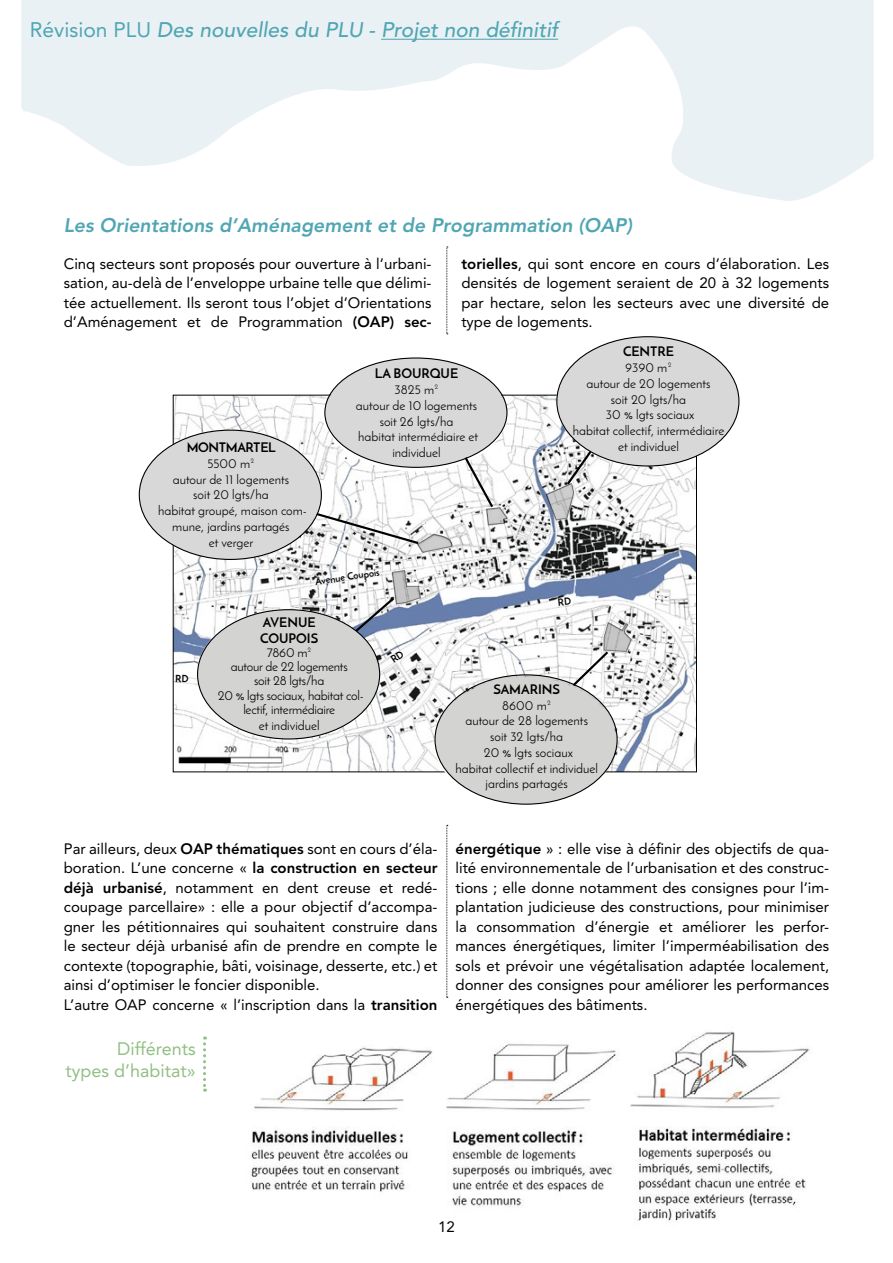
<style>
.page{position:relative;width:893px;height:1263px;background:#fff}
.page>*{position:absolute;margin:0;border:0;box-sizing:border-box;transform-origin:0 0}
.t1{font:italic 500 21px "Avenir LT Std";color:#50a6b3}
.t2{font:italic 800 19.5px "Avenir LT Std";color:#50a6b3}
.t3{font:18px/21.6px "Avenir LT Std";color:#91c083;text-align:right}
.t4{font:15px/19.5px "Avenir LT Std";color:#000;text-align:justify}
.t5{font:13.2px/15.8px "Josefin Sans";color:#000;text-align:center}
.t6{font:13.2px/14.2px "Josefin Sans";letter-spacing:-.02em;color:#000;text-align:center}
.t7{font:700 13.2px/15.8px "Josefin Sans";color:#000}
.t8{font:700 13.2px "Josefin Sans";letter-spacing:-.03em;color:#000}
.t9{font:700 9.9px "Josefin Sans";color:#000}
.s1{font-weight:400;font-style:normal}
.s2{font-weight:800}
</style>
<div class="page">
<img style="left:250px;top:1031px;width:559px;height:190px">
<svg style="left:21px;top:0;width:853px;height:201px;fill:#eaf1f4"></svg>
<hr style="left:381px;top:39px;width:177px;height:1px;background:#50a6b3">
<img style="left:175px;top:397px;width:520px;height:373px">
<div style="left:139px;top:430px;width:182px;height:129px;background:#d8d8d8;border-radius:50%"></div>
<svg style="left:325px;top:358px;width:182px;height:113px"></svg>
<div style="left:325px;top:358px;width:182px;height:109px;background:#d8d8d8;border-radius:50%"></div>
<div style="left:557px;top:337px;width:182px;height:129px;background:#d8d8d8;border-radius:50%"></div>
<div style="left:435px;top:675px;width:182px;height:129px;background:#d3d3d2;border-radius:50%"></div>
<div style="left:198px;top:610px;width:182px;height:129px;background:#d3d3d2;border-radius:50%"></div>
<svg style="left:314px;top:511px;width:139px;height:43px"></svg>
<svg style="left:463px;top:455px;width:46px;height:71px"></svg>
<svg style="left:545px;top:449px;width:48px;height:72px"></svg>
<svg style="left:353px;top:569px;width:69px;height:65px"></svg>
<svg style="left:570px;top:621px;width:62px;height:67px"></svg>
<svg style="left:203px;top:1036px;width:3px;height:56px"></svg>
<svg style="left:446px;top:247px;width:2px;height:87px"></svg>
<svg style="left:446px;top:825px;width:2px;height:173px"></svg>
<svg style="left:558px;top:597px;width:13px;height:9px"></svg>
<svg style="left:390px;top:650px;width:14px;height:13px"></svg>
<svg style="left:176px;top:674px;width:12px;height:8px"></svg>
<h1 class="t1" style="left:30px;top:18px;width:530px"><span class="s1">Révision PLU</span> Des nouvelles du PLU - Projet non définitif</h1>
<h2 class="t2" style="left:64px;top:213px;width:570px">Les Orientations d’Aménagement et de Programmation (OAP)</h2>
<p class="t4" style="left:64px;top:254px;width:369px">Cinq secteurs sont proposés pour ouverture à l’urbani&shy;sation, au-delà de l’enveloppe urbaine telle que délimi&shy;tée actuellement. Ils seront tous l’objet d’Orientations d’Aménagement et de Programmation <span class="s2">(OAP) sec-</span></p>
<p class="t4" style="left:461px;top:254px;width:369px"><span class="s2">torielles</span>, qui sont encore en cours d’élaboration. Les densités de logement seraient de 20 à 32 logements par hectare, selon les secteurs avec une diversité de type de logements.</p>
<p class="t8" style="left:187px;top:439px;width:90px">MONTMARTEL</p>
<p class="t5" style="left:158px;top:455px;width:150px">5500 m²<br>autour de 11 logements<br>soit 20 lgts/ha<br>habitat groupé, maison com&shy;mune, jardins partagés<br>et verger</p>
<p class="t7" style="left:375px;top:366px;width:85px">LA BOURQUE</p>
<p class="t5" style="left:356px;top:382px;width:124px">3825 m²<br>autour de 10 logements soit 26 lgts/ha<br>habitat intermédiaire et individuel</p>
<p class="t9" style="left:314px;top:575px;width:66px;rotate:-8deg">Avenue Coupois</p>
<p class="t7" style="left:623px;top:344px;width:53px">CENTRE</p>
<p class="t5" style="left:573px;top:359px;width:153px">9390 m²<br>autour de 20 logements<br>soit 20 lgts/ha<br>30 % lgts sociaux<br>habitat collectif, intermédiaire et individuel</p>
<p class="t7" style="left:260px;top:614px;width:60px">AVENUE<br>COUPOIS</p>
<p class="t6" style="left:218px;top:645px;width:148px">7860 m²<br>autour de 22 logements<br>soit 28 lgts/ha<br>20 % lgts sociaux, habitat col&shy;lectif, intermédiaire</p>
<p class="t5" style="left:259px;top:717px;width:63px">et individuel</p>
<p class="t7" style="left:493px;top:681px;width:68px">SAMARINS</p>
<p class="t5" style="left:455px;top:697px;width:144px">8600 m²<br>autour de 28 logements soit 32 lgts/ha<br>20 % lgts sociaux<br>habitat collectif et individuel jardins partagés</p>
<p class="t4" style="left:64px;top:839px;width:375px;text-align:left">Par ailleurs, deux <span class="s2">OAP thématiques</span> sont en cours d’éla&shy;boration. L’une concerne « <span class="s2">la construction en secteur déjà urbanisé</span>, notamment en dent creuse et redé&shy;coupage parcellaire» : elle a pour objectif d’accompa&shy;gner les pétitionnaires qui souhaitent construire dans le secteur déjà urbanisé afin de prendre en compte le contexte (topographie, bâti, voisinage, desserte, etc.) et ainsi d’optimiser le foncier disponible.<br>L’autre OAP concerne « l’inscription dans la <span class="s2">transition</span></p>
<p class="t4" style="left:455px;top:839px;width:375px"><span class="s2">énergétique</span> » : elle vise à définir des objectifs de qua&shy;lité environnementale de l’urbanisation et des construc&shy;tions ; elle donne notamment des consignes pour l’im&shy;plantation judicieuse des constructions, pour minimiser la consommation d’énergie et améliorer les perfor&shy;mances énergétiques, limiter l’imperméabilisation des sols et prévoir une végétalisation adaptée localement, donner des consignes pour améliorer les performances énergétiques des bâtiments.</p>
<p class="t3" style="left:66px;top:1038px;width:132px">Différents<br>types d’habitat»</p>
<p class="t4" style="left:438px;top:1217px;width:18px">12</p>
</div>
